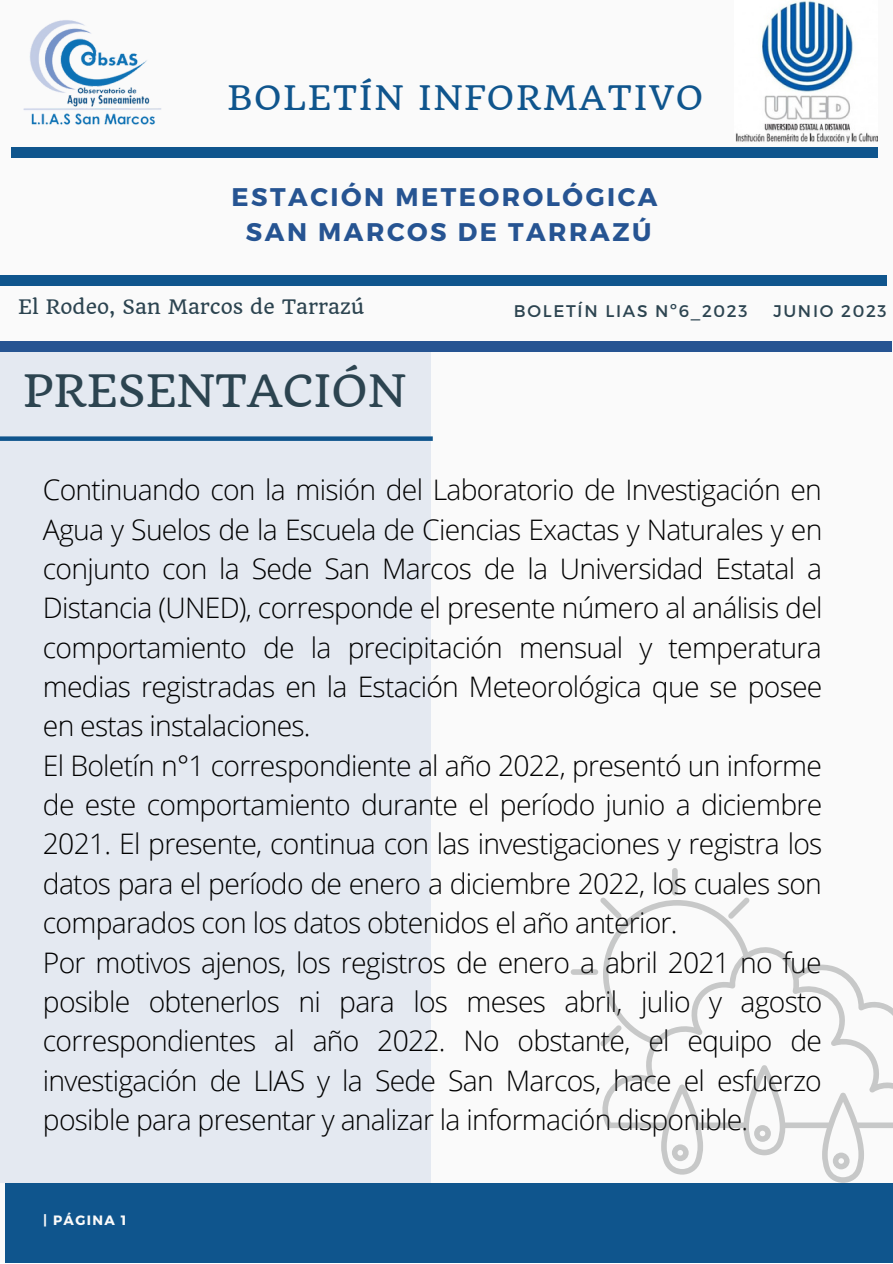
<style>
.page{position:relative;width:893px;height:1264px;background:#fff}
.page>*{position:absolute;margin:0;border:0;box-sizing:border-box;transform-origin:0 0}
.t1{font:43.5px "Quando";color:#2c4450}
.t2{font:33px "Quando";letter-spacing:.05em;color:#0f558d}
.t3{font:300 28.35px/39.3px "Open Sans";letter-spacing:-.025em;color:#000;text-align:justify}
.t4{font:700 25.5px "Montserrat";letter-spacing:.1em;color:#265492}
.t5{font:19.5px "Quando";color:#2c4450}
.t6{font:16.8px "Montserrat";letter-spacing:.1em;color:#2c4450}
.t7{font:700 13.5px "Montserrat";letter-spacing:.1em;color:#fafafa}
</style>
<div class="page">
<div style="left:0;top:0;width:892px;height:1262px;background:#fafafa"></div>
<div style="left:0;top:350px;width:430px;height:832px;background:#e4e9f1"></div>
<div style="left:11px;top:147px;width:866px;height:11px;background:#0f558d"></div>
<div style="left:0;top:275px;width:886px;height:10px;background:#0f558d"></div>
<div style="left:5px;top:1182px;width:887px;height:80px;background:#0f558d"></div>
<div style="left:0;top:341px;width:892px;height:10px;background:#265492"></div>
<img style="left:23px;top:20px;width:138px;height:105px">
<img style="left:735px;top:1px;width:142px;height:142px">
<svg style="left:602px;top:900px;width:290px;height:282px"></svg>
<div style="left:672px;top:868px;width:5px;height:27px;background:#c7c8c8;border-radius:3px"></div>
<div style="left:570px;top:969px;width:28px;height:5px;background:#c7c8c8;border-radius:3px"></div>
<svg style="left:600px;top:1025px;width:21px;height:21px"></svg>
<svg style="left:728px;top:897px;width:21px;height:21px"></svg>
<svg style="left:600px;top:897px;width:21px;height:21px"></svg>
<svg style="left:754px;top:1125px;width:16px;height:16px"></svg>
<svg style="left:671px;top:1144px;width:17px;height:17px"></svg>
<svg style="left:832px;top:1152px;width:17px;height:17px"></svg>
<div style="left:0;top:436px;width:433px;height:5px;background:#0f558d"></div>
<p class="t2" style="left:227px;top:77px;width:477px">BOLETÍN INFORMATIVO</p>
<p class="t4" style="left:231px;top:181px;width:427px">ESTACIÓN METEOROLÓGICA</p>
<p class="t4" style="left:246px;top:215px;width:407px">SAN MARCOS DE TARRAZÚ</p>
<p class="t5" style="left:18px;top:295px;width:347px">El Rodeo, San Marcos de Tarrazú</p>
<p class="t1" style="left:23px;top:364px;width:384px">PRESENTACIÓN</p>
<p class="t6" style="left:514px;top:300px;width:235px">BOLETÍN LIAS Nº6_2023</p>
<p class="t6" style="left:773px;top:300px;width:115px">JUNIO 2023</p>
<p class="t3" style="left:43px;top:469px;width:781px">Continuando con la misión del Laboratorio de Investigación en Agua y Suelos de la Escuela de Ciencias Exactas y Naturales y en conjunto con la Sede San Marcos de la Universidad Estatal a Distancia (UNED), corresponde el presente número al análisis del comportamiento de la precipitación mensual y temperatura medias registradas en la Estación Meteorológica que se posee en estas instalaciones.</p>
<p class="t3" style="left:43px;top:745px;width:781px">El Boletín n°1 correspondiente al año 2022, presentó un informe de este comportamiento durante el período junio a diciembre 2021. El presente, continua con las investigaciones y registra los datos para el período de enero a diciembre 2022, los cuales son comparados con los datos obtenidos el año anterior.</p>
<p class="t3" style="left:43px;top:941px;width:781px">Por motivos ajenos, los registros de enero a abril 2021 no fue posible obtenerlos ni para los meses abril, julio y agosto correspondientes al año 2022. No obstante, el equipo de investigación de LIAS y la Sede San Marcos, hace el esfuerzo posible para presentar y analizar la información disponible.</p>
<p class="t7" style="left:43px;top:1210px;width:85px">| PÁGINA 1</p>
</div>
